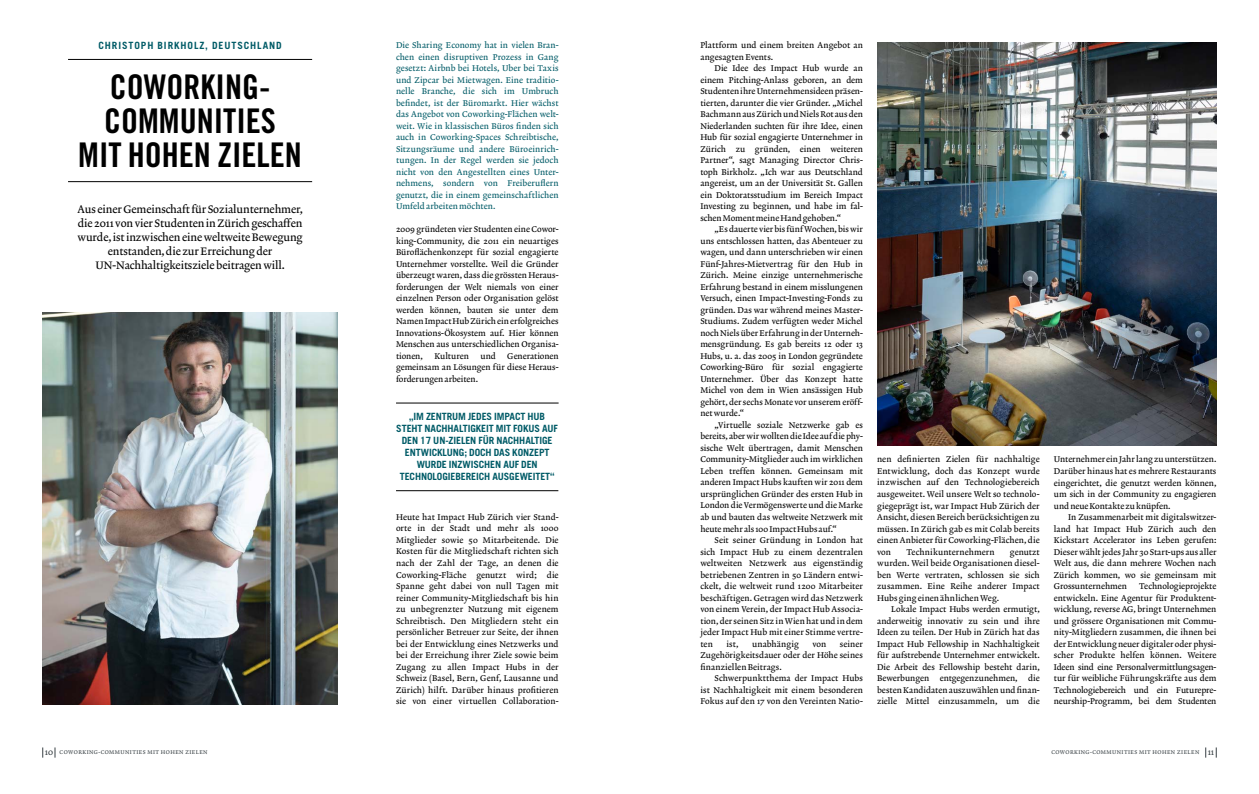
<style>
.page{position:relative;width:1259px;height:794px;background:#fff}
.page>*{position:absolute;margin:0;border:0;box-sizing:border-box;transform-origin:0 0}
.t1{font:34px/34px "Trade Gothic LT Std Bd Cn 20";color:#000;text-align:center}
.t2{font:11px/14px "Lexicon No 2 Roman A Txt";letter-spacing:-.01em;color:#000;text-align:center}
.t3{font:700 10px/12px "Trade Gothic LT Std";letter-spacing:-.01em;color:#005b67;text-align:center}
.t4{font:700 10px "Trade Gothic LT Std";letter-spacing:.09em;color:#005b67}
.t5{font:8.5px/11.5px "Lexicon No 2 Roman A Txt";color:#000;text-align:justify}
.t6{font:8.5px/11.5px "Lexicon No 2 Roman A Txt";letter-spacing:.01em;color:#005b67;text-align:justify}
.t7{font:8.5px "Lexicon No 2 Roman A Txt";letter-spacing:.02em;color:#000}
.t8{font:5.5px "Lexicon No 2 Roman A Txt";letter-spacing:.075em;color:#384044}
.s1{font-size:9px}
</style>
<div class="page">
<img style="left:43px;top:313px;width:295px;height:391px">
<hr style="left:68px;top:59px;width:244px;height:1px;background:#000">
<hr style="left:68px;top:181px;width:244px;height:1px;background:#000">
<hr style="left:396px;top:403px;width:162px;height:1px;background:#000">
<hr style="left:396px;top:490px;width:162px;height:1px;background:#000">
<img style="left:877px;top:43px;width:339px;height:402px">
<p class="t4" style="left:98px;top:40px;width:185px">CHRISTOPH BIRKHOLZ, DEUTSCHLAND</p>
<p class="t6" style="left:396px;top:40px;width:164px">Die Sharing Economy hat in vielen Bran&shy;chen einen disruptiven Prozess in Gang gesetzt: Airbnb bei Hotels, Uber bei Taxis und Zipcar bei Mietwagen. Eine traditio&shy;nelle Branche, die sich im Umbruch befindet, ist der Büromarkt. Hier wächst das Angebot von Coworking-Flächen welt&shy;weit. Wie in klassischen Büros finden sich auch in Coworking-Spaces Schreibtische, Sitzungsräume und andere Büroeinrich&shy;tungen. In der Regel werden sie jedoch nicht von den Angestellten eines Unter&shy;nehmens, sondern von Freiberuflern genutzt, die in einem gemeinschaftlichen Umfeld arbeiten möchten.</p>
<p class="t5" style="left:396px;top:224px;width:164px">2009 gründeten vier Studenten eine Cowor&shy;king-Community, die 2011 ein neuartiges Büroflächenkonzept für sozial engagierte Unternehmer vorstellte. Weil die Gründer überzeugt waren, dass die grössten Heraus&shy;forderungen der Welt niemals von einer einzelnen Person oder Organisation gelöst werden können, bauten sie unter dem Namen Impact Hub Zürich ein erfolgreiches Innovations-Ökosystem auf. Hier können Menschen aus unterschiedlichen Organisa&shy;tionen,</p>
<h1 class="t1" style="left:78px;top:70px;width:225px">COWORKING-<br>COMMUNITIES<br>MIT HOHEN ZIELEN</h1>
<p class="t2" style="left:78px;top:203px;width:227px">Aus einer Gemeinschaft für Sozialunternehmer, die 2011 von vier Studenten in Zürich geschaffen wurde, ist inzwischen eine weltweite Bewegung entstanden, die zur Erreichung der UN-Nachhaltigkeitsziele beitragen will.</p>
<p class="t5" style="left:434px;top:351px;width:36px">Kulturen</p>
<p class="t5" style="left:480px;top:351px;width:17px">und</p>
<p class="t5" style="left:396px;top:351px;width:164px;text-indent:111px">Generationen gemeinsam an Lösungen für diese Heraus&shy;forderungen arbeiten.</p>
<p class="t3" style="left:396px;top:411px;width:163px">„IM ZENTRUM JEDES IMPACT HUB<br>STEHT NACHHALTIGKEIT MIT FOKUS AUF<br>DEN 17 UN-ZIELEN FÜR NACHHALTIGE<br>ENTWICKLUNG; DOCH DAS KONZEPT<br>WURDE INZWISCHEN AUF DEN<br>TECHNOLOGIEBEREICH AUSGEWEITET“</p>
<p class="t5" style="left:396px;top:512px;width:164px">Heute hat Impact Hub Zürich vier Stand&shy;orte in der Stadt und mehr als 1000<br>Mitglieder sowie 50 Mitarbeitende. Die Kosten für die Mitgliedschaft richten sich nach der Zahl der Tage, an denen die Coworking-Fläche genutzt wird; die Spanne geht dabei von null Tagen mit reiner Community-Mitgliedschaft bis hin zu unbegrenzter Nutzung mit eigenem Schreibtisch. Den Mitgliedern steht ein persönlicher Betreuer zur Seite, der ihnen bei der Entwicklung eines Netzwerks und bei der Erreichung ihrer Ziele sowie beim Zugang zu allen Impact Hubs in der Schweiz (Basel, Bern, Genf, Lausanne und Zürich) hilft. Darüber hinaus profitieren sie von einer virtuellen Collaboration-</p>
<p class="t5" style="left:700px;top:40px;width:164px">Plattform und einem breiten Angebot an angesagten Events.</p>
<p class="t5" style="left:700px;top:63px;width:164px;text-indent:14px">Die Idee des Impact Hub wurde an einem Pitching-Anlass geboren, an dem Studenten ihre Unternehmensideen präsen&shy;tierten, darunter die vier Gründer. „Michel Bachmann aus Zürich und Niels Rot aus den Niederlanden suchten für ihre Idee, einen Hub für sozial engagierte Unternehmer in Zürich zu gründen, einen weiteren Partner“, sagt Managing Director Chris&shy;toph Birkholz. „Ich war aus Deutschland angereist, um an der Universität St. Gallen ein Doktoratsstudium im Bereich Impact Investing zu beginnen, und habe im fal&shy;schen Moment meine Hand gehoben.“</p>
<p class="t5" style="left:700px;top:224px;width:164px;text-indent:14px">„Es dauerte vier bis fünf Wochen, bis wir uns entschlossen hatten, das Abenteuer zu wagen, und dann unterschrieben wir einen Fünf-Jahres-Mietvertrag für den Hub in Zürich. Meine einzige unternehmerische Erfahrung bestand in einem misslungenen Versuch, einen Impact-Investing-Fonds zu gründen. Das war während meines Master-Studiums. Zudem verfügten weder Michel noch Niels über Erfahrung in der Unterneh&shy;mensgründung. Es gab bereits 12 oder 13<br>Hubs, u. a. das 2005 in London gegründete Coworking-Büro für sozial engagierte Unternehmer. Über das Konzept hatte Michel von dem in Wien ansässigen Hub gehört, der sechs Monate vor unserem eröff&shy;net wurde.“</p>
<p class="t5" style="left:700px;top:420px;width:164px;text-indent:14px">„Virtuelle soziale Netzwerke gab es bereits, aber wir wollten die Idee auf die phy&shy;sische Welt übertragen, damit Menschen Community-Mitglieder auch im wirklichen Leben treffen können. Gemeinsam mit anderen Impact Hubs kauften wir 2011 dem ursprünglichen Gründer des ersten Hub in London die Vermögenswerte und die Marke ab und bauten das weltweite Netzwerk mit heute mehr als 100 Impact Hubs auf.“</p>
<p class="t5" style="left:700px;top:535px;width:164px;text-indent:14px">Seit seiner Gründung in London hat sich Impact Hub zu einem dezentralen weltweiten Netzwerk aus eigenständig betriebenen Zentren in 50 Ländern entwi&shy;ckelt, die weltweit rund 1200 Mitarbeiter beschäftigen. Getragen wird das Netzwerk von einem Verein, der Impact Hub Associa&shy;tion, der seinen Sitz in Wien hat und in dem jeder Impact Hub mit einer Stimme vertre&shy;ten</p>
<p class="t5" style="left:726px;top:638px;width:13px">ist,</p>
<p class="t7" style="left:752px;top:638px;width:48px">unabhängig</p>
<p class="t5" style="left:812px;top:638px;width:15px">von</p>
<p class="t5" style="left:700px;top:638px;width:164px;text-indent:139px">seiner Zugehörigkeitsdauer oder der Höhe seines finanziellen Beitrags.</p>
<p class="t5" style="left:700px;top:673px;width:164px;text-indent:14px">Schwerpunktthema der Impact Hubs ist Nachhaltigkeit mit einem besonderen Fokus auf den 17 von den Vereinten Natio-</p>
<p class="t5" style="left:877px;top:454px;width:164px">nen definierten Zielen für nachhaltige Entwicklung, doch das Konzept wurde inzwischen auf den Technologiebereich ausgeweitet. Weil unsere Welt so technolo&shy;giegeprägt ist, war Impact Hub Zürich der Ansicht, diesen Bereich berücksichtigen zu müssen. In Zürich gab es mit Colab bereits einen Anbieter für Coworking-Flächen, die von</p>
<p class="t7" style="left:906px;top:546px;width:90px">Technikunternehmern</p>
<p class="t5" style="left:877px;top:546px;width:164px;text-indent:133px">genutzt wurden. Weil beide Organisationen diesel&shy;ben Werte vertraten, schlossen sie sich zusammen. Eine Reihe anderer Impact Hubs ging einen ähnlichen Weg.</p>
<p class="t5" style="left:877px;top:604px;width:164px;text-indent:14px">Lokale Impact Hubs werden ermutigt, anderweitig innovativ zu sein und ihre Ideen zu teilen. Der Hub in Zürich hat das Impact Hub Fellowship in Nachhaltigkeit für aufstrebende Unternehmer entwickelt.<br>Die Arbeit des Fellowship besteht darin, Bewerbungen entgegenzunehmen, die besten Kandidaten auszuwählen und finan&shy;zielle Mittel einzusammeln, um die</p>
<p class="t5" style="left:1054px;top:454px;width:164px">Unternehmer ein Jahr lang zu unterstützen.<br>Darüber hinaus hat es mehrere Restaurants eingerichtet, die genutzt werden können, um sich in der Community zu engagieren und neue Kontakte zu knüpfen.</p>
<p class="t5" style="left:1054px;top:512px;width:164px;text-indent:14px">In Zusammenarbeit mit digitalswitzer&shy;land hat Impact Hub Zürich auch den Kickstart Accelerator ins Leben gerufen:<br>Dieser wählt jedes Jahr 30 Start-ups aus aller Welt aus, die dann mehrere Wochen nach Zürich kommen, wo sie gemeinsam mit Grossunternehmen</p>
<p class="t5" style="left:1054px;top:581px;width:164px;text-indent:85px">Technologieprojekte entwickeln. Eine Agentur für Produktent&shy;wicklung, reverse AG, bringt Unternehmen und grössere Organisationen mit Commu&shy;nity-Mitgliedern zusammen, die ihnen bei der Entwicklung neuer digitaler oder physi&shy;scher Produkte helfen können. Weitere Ideen sind eine Personalvermittlungsagen&shy;tur für weibliche Führungskräfte aus dem Technologiebereich und ein Futurepre&shy;neurship-Programm, bei dem Studenten</p>
<p class="t8" style="left:45px;top:749px;width:164px"><span class="s1">10</span> COWORKING-COMMUNITIES MIT HOHEN ZIELEN</p>
<p class="t8" style="left:1051px;top:749px;width:164px">COWORKING-COMMUNITIES MIT HOHEN ZIELEN <span class="s1">11</span></p>
</div>
